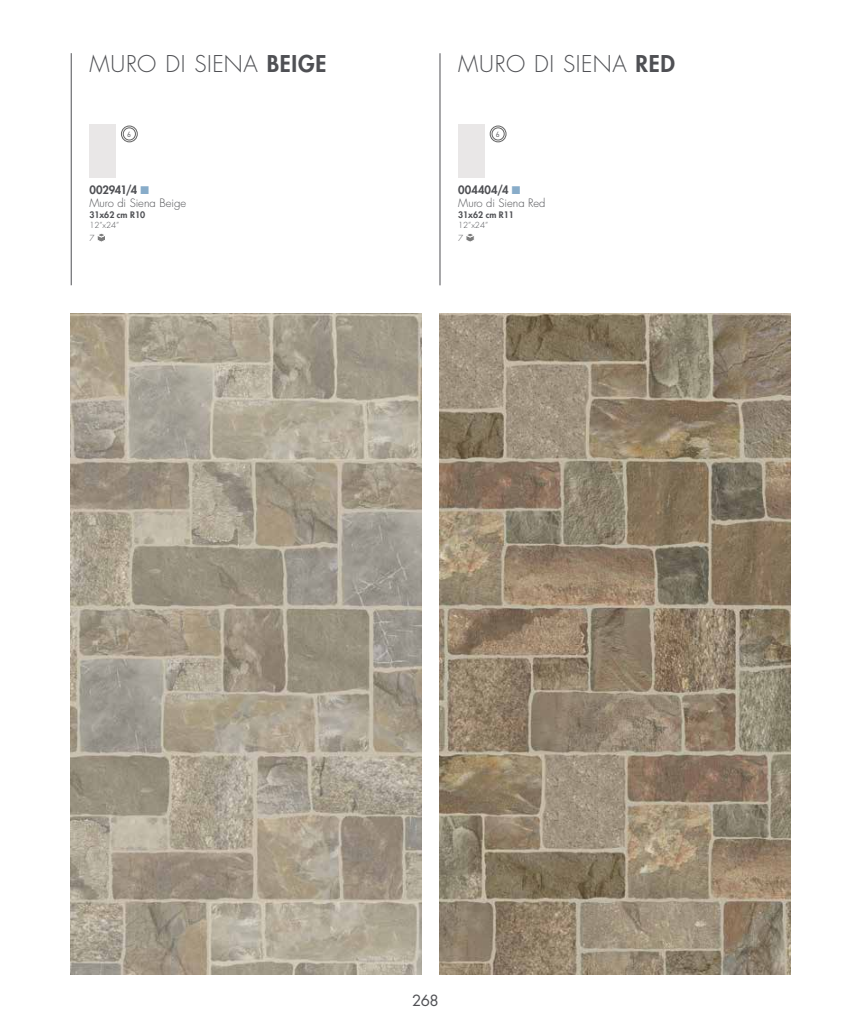
<style>
.page{position:relative;width:851px;height:1028px;background:#fff}
.page>*{position:absolute;margin:0;border:0;box-sizing:border-box;transform-origin:0 0}
.t1{font:300 22.5px "Futura Std";letter-spacing:.03em;color:#4f5054}
.t2{font:15px "Futura Std";color:#4f5054}
.t3{font:300 11.25px/12.9px "Futura Std";letter-spacing:-.005em;color:#4f5054}
.t4{font:800 8.75px "Futura Std";color:#4f5054}
.t5{font:300 8.12px/13.1px "Futura Std";color:#4f5054}
.t6{font:7.5px "DIN";color:#4f5054}
.s1{font-weight:800}
.s2{color:#88acc9}
</style>
<div class="page">
<img style="left:71px;top:314px;width:351px;height:660px">
<img style="left:439px;top:314px;width:351px;height:660px">
<hr style="left:71px;top:53px;width:1px;height:232px;background:#4f5054">
<hr style="left:439px;top:53px;width:1px;height:232px;background:#4f5054">
<div style="left:89px;top:125px;width:27px;height:53px;background:#e9e7e7"></div>
<div style="left:121px;top:126px;width:16px;height:16px;border:1px solid #636363;border-radius:50%"></div>
<div style="left:123px;top:128px;width:13px;height:12px;border:1px solid #636363;border-radius:50%"></div>
<svg style="left:97px;top:233px;width:8px;height:9px"></svg>
<div style="left:458px;top:125px;width:26px;height:53px;background:#e9e7e7"></div>
<div style="left:490px;top:126px;width:16px;height:16px;border:1px solid #636363;border-radius:50%"></div>
<div style="left:492px;top:128px;width:12px;height:12px;border:1px solid #636363;border-radius:50%"></div>
<svg style="left:466px;top:233px;width:8px;height:9px"></svg>
<h1 class="t1" style="left:89px;top:50px;width:238px">MURO DI SIENA <span class="s1">BEIGE</span></h1>
<h1 class="t1" style="left:458px;top:50px;width:218px">MURO DI SIENA <span class="s1">RED</span></h1>
<p class="t6" style="left:127px;top:129px;width:5px">6</p>
<p class="t3" style="left:89px;top:184px;width:98px"><span class="s1">002941/4</span> <span class="s2">■<br></span>Muro di Siena Beige</p>
<p class="t4" style="left:89px;top:209px;width:57px">31x62 cm R10</p>
<p class="t5" style="left:89px;top:219px;width:32px">12”x24”<br>7</p>
<p class="t6" style="left:496px;top:129px;width:5px">6</p>
<p class="t3" style="left:458px;top:184px;width:89px"><span class="s1">004404/4</span> <span class="s2">■<br></span>Muro di Siena Red</p>
<p class="t4" style="left:458px;top:209px;width:57px">31x62 cm R11</p>
<p class="t5" style="left:458px;top:219px;width:32px">12”x24”<br>7</p>
<h2 class="t2" style="left:412px;top:991px;width:28px">268</h2>
</div>
